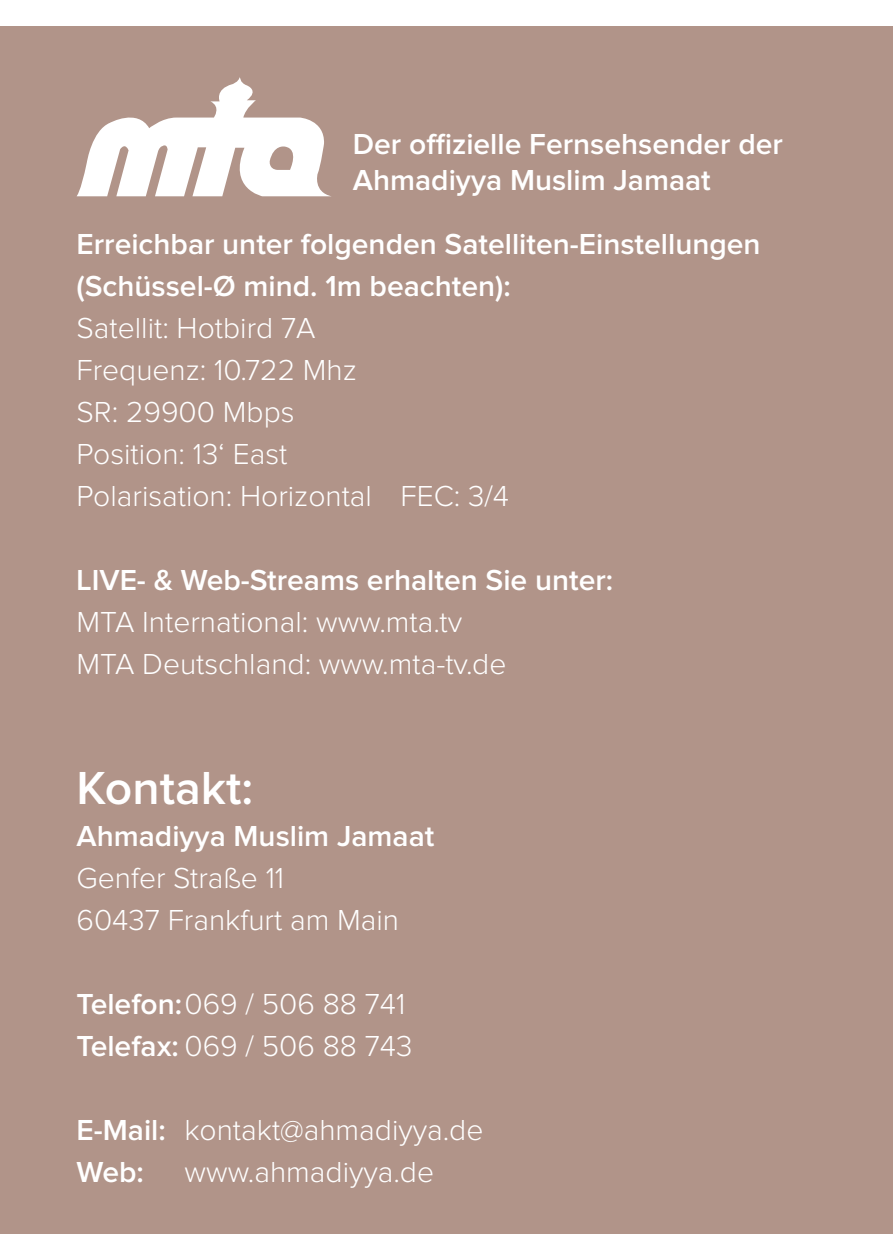
<style>
.page{position:relative;width:893px;height:1259px;background:#fff}
.page>*{position:absolute;margin:0;border:0;box-sizing:border-box;transform-origin:0 0}
.t1{font:600 48px "Proxima Nova";color:#fff}
.t2{font:300 30px/42px "Proxima Nova";color:#fff}
.t3{font:600 30px/36px "Proxima Nova";color:#fff}
.s1{font-weight:600}
</style>
<div class="page">
<div style="left:0;top:26px;width:893px;height:1207px;background:#b19489"></div>
<svg style="left:77px;top:77px;width:253px;height:119px"></svg>
<p class="t3" style="left:353px;top:128px;width:431px">Der offizielle Fernsehsender der<br>Ahmadiyya Muslim Jamaat</p>
<p class="t3" style="left:77px;top:224px;width:685px;line-height:42px">Erreichbar unter folgenden Satelliten-Einstellungen (Schüssel-Ø mind. 1m beachten):</p>
<p class="t2" style="left:77px;top:308px;width:434px">Satellit: Hotbird 7A<br>Frequenz: 10.722 Mhz<br>SR: 29900 Mbps<br>Position: 13‘ East<br>Polarisation: Horizontal FEC: 3/4</p>
<p class="t3" style="left:77px;top:563px;width:538px">LIVE- &amp; Web-Streams erhalten Sie unter:</p>
<p class="t2" style="left:77px;top:602px;width:431px">MTA International: www.mta.tv<br>MTA Deutschland: www.mta-tv.de</p>
<h1 class="t1" style="left:77px;top:766px;width:178px">Kontakt:</h1>
<p class="t3" style="left:77px;top:819px;width:359px">Ahmadiyya Muslim Jamaat</p>
<p class="t2" style="left:77px;top:858px;width:324px">Genfer Straße 11<br>60437 Frankfurt am Main</p>
<p class="t2" style="left:77px;top:984px;width:337px"><span class="s1">Telefon:</span>069 / 506 88 741<br><span class="s1">Telefax:</span> 069 / 506 88 743</p>
<p class="t2" style="left:77px;top:1110px;width:408px"><span class="s1">E-Mail:</span> kontakt@ahmadiyya.de<br><span class="s1">Web:</span></p>
<p class="t2" style="left:185px;top:1152px;width:251px">www.ahmadiyya.de</p>
</div>
